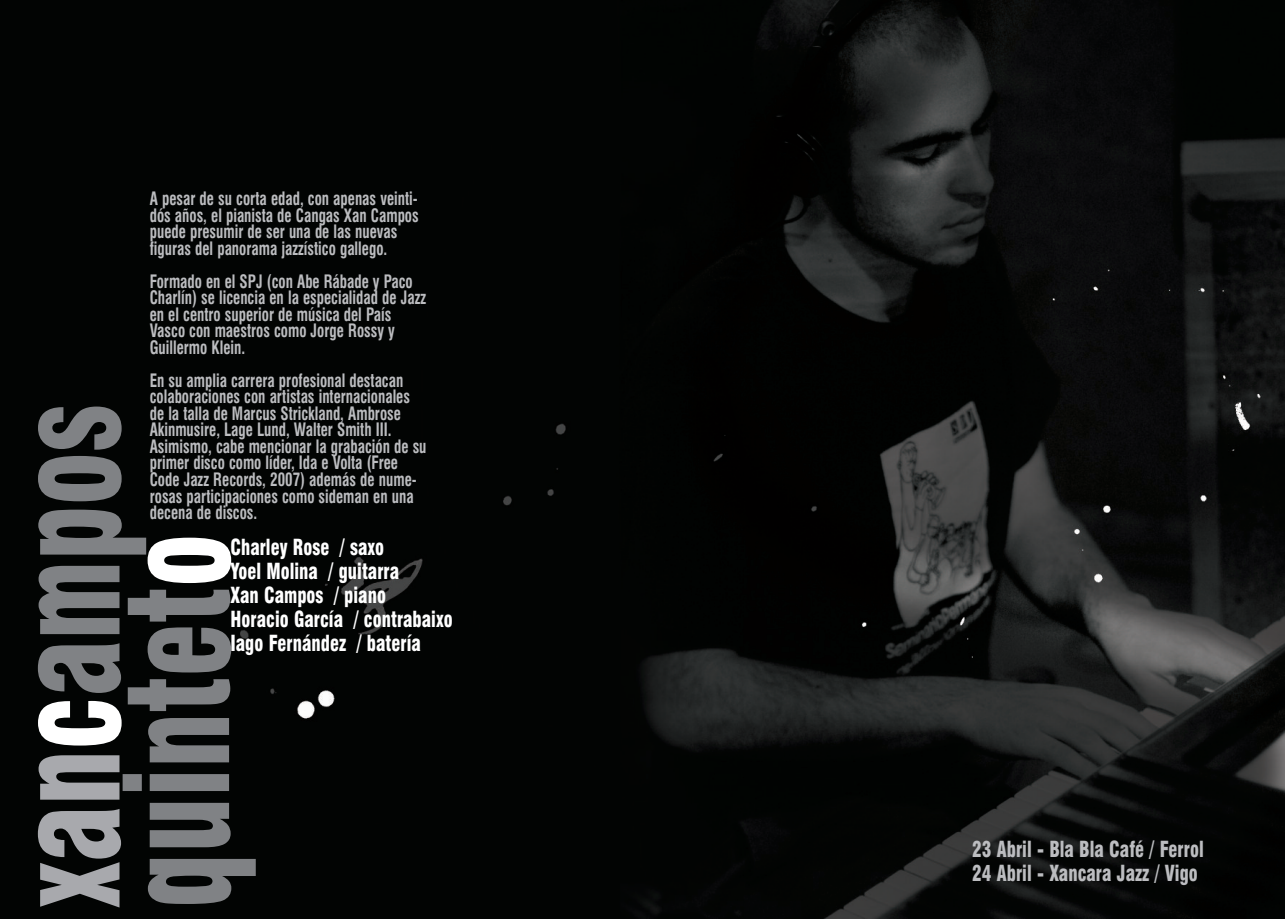
<style>
.page{position:relative;width:1285px;height:919px;background:#fff}
.page>*{position:absolute;margin:0;border:0;box-sizing:border-box;transform-origin:0 0}
.t1{font:900 condensed 140.4px/109.5px "Swiss 721 BT";color:#808285;scale:.77 1}
.t2{font:900 condensed 21.6px/24px "Swiss 721 BT";color:#fff;scale:.83 1}
.t3{font:900 condensed 21.6px/24px "Swiss 721 BT";color:#bcbdc0;scale:.83 1}
.t4{font:700 condensed 18px/16.5px "Swiss 721 BT";color:#bcbdc0;scale:.83 1}
.s1{color:#a8a9ad}
.s2{color:#fff}
</style>
<div class="page">
<img style="left:0;top:0;width:1284px;height:918px">
<p class="t4" style="left:150px;top:191px;width:325px">A pesar de su corta edad, con apenas veinti&shy;dós años, el pianista de Cangas Xan Campos puede presumir de ser una de las nuevas figuras del panorama jazzístico gallego.</p>
<p class="t4" style="left:150px;top:273px;width:334px">Formado en el SPJ (con Abe Rábade y Paco Charlín) se licencia en la especialidad de Jazz en el centro superior de música del País Vasco con maestros como Jorge Rossy y Guillermo Klein.</p>
<p class="t4" style="left:150px;top:372px;width:335px">En su amplia carrera profesional destacan colaboraciones con artistas internacionales de la talla de Marcus Strickland, Ambrose Akinmusire, Lage Lund, Walter Smith III.<br>Asimismo, cabe mencionar la grabación de su primer disco como líder, Ida e Volta (Free Code Jazz Records, 2007) además de nume&shy;rosas participaciones como sideman en una decena de discos.</p>
<p class="t2" style="left:230px;top:535px;width:269px">Charley Rose / saxo<br>Yoel Molina / guitarra<br>Xan Campos / piano<br>Horacio García / contrabaixo<br>Iago Fernández / batería</p>
<h1 class="t1" style="left:16px;top:908px;width:655px;rotate:-90deg"><span class="s1">xan</span><span class="s2">c</span>ampos quintet<span class="s2">o</span></h1>
<p class="t3" style="left:972px;top:837px;width:280px">23 Abril - Bla Bla Café / Ferrol<br>24 Abril - Xancara Jazz / Vigo</p>
</div>
